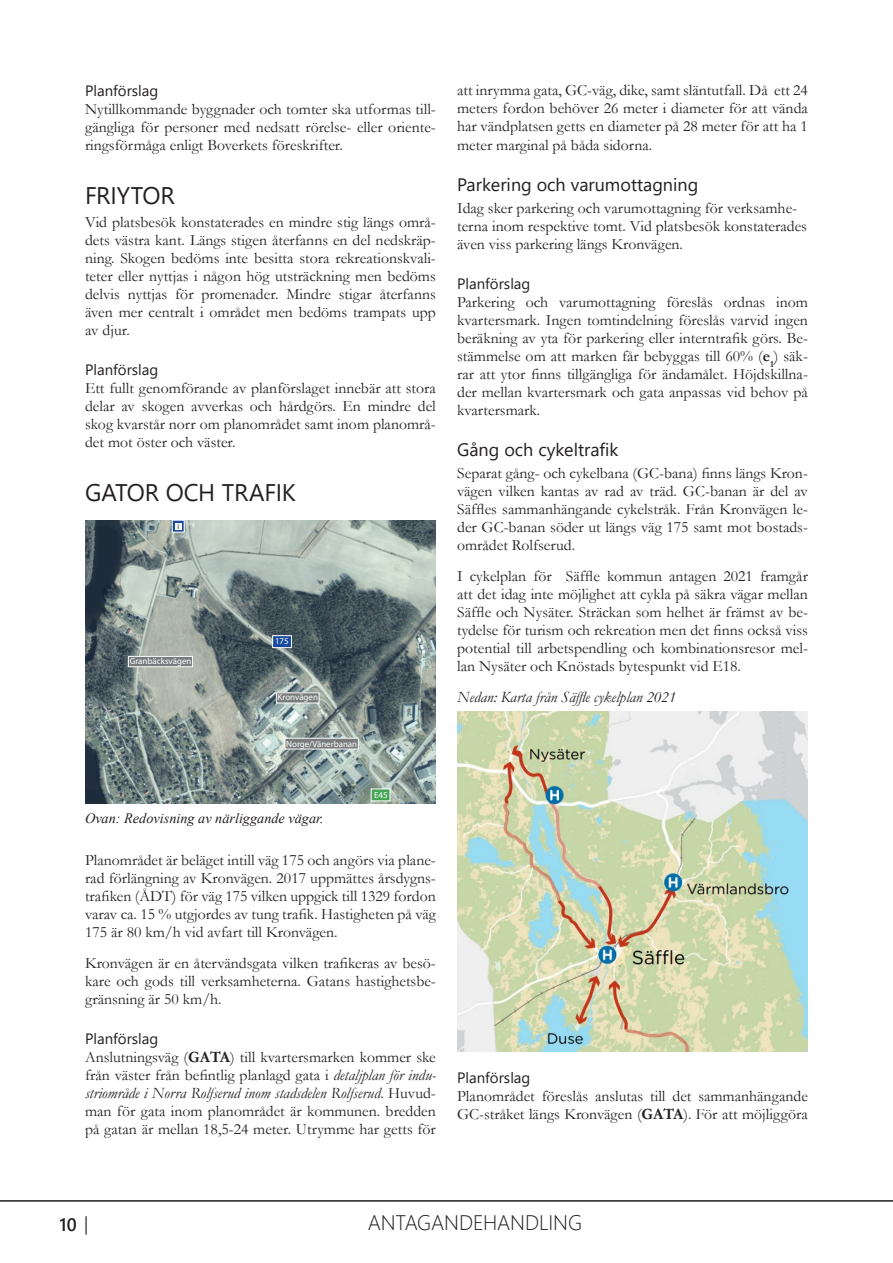
<style>
.page{position:relative;width:893px;height:1263px;background:#fff}
.page>*{position:absolute;margin:0;border:0;box-sizing:border-box;transform-origin:0 0}
.Rubrik_2{font:24px "Segoe UI";letter-spacing:-.005em;color:#231f20}
.t1{font:21px "Segoe UI Light 2";letter-spacing:-.005em;color:#231f20}
.Rubrik_3{font:18px "Segoe UI2";color:#231f20}
.t2{font:600 18px "Segoe UI";color:#231f20}
.Brödtext{font:15.75px/18px "Garamond";color:#231f20;text-align:justify}
.Brödtext-2{font:15.75px "Garamond Italic 2";color:#231f20}
.Rubrik_4_-_Planförsl{font:15px "Segoe UI";color:#231f20}
.Bildtext{font:italic 14.25px "Times New Roman";color:#231f20}
.t3{font:8.85px "Myriad Pro Regular 2";color:#fff}
.t4{font:7.65px "Myriad Pro Regular 2";color:#231f20}
.s1{font-weight:700}
.s2{font-style:italic}
.s3{font-family:"Calibri";font-weight:300;font-size:21px}
</style>
<div class="page">
<hr style="left:0;top:1200px;width:893px;height:1px;background:#1d1e1f">
<img style="left:85px;top:520px;width:351px;height:284px">
<div style="left:273px;top:636px;width:18px;height:12px;background:#1a4aa0"></div>
<div style="left:272px;top:635px;width:20px;height:13px;border:1px solid #fff"></div>
<div style="left:128px;top:656px;width:64px;height:11px;background:#797c7d"></div>
<div style="left:128px;top:656px;width:65px;height:11px;border:1px solid #fbfcfa"></div>
<div style="left:276px;top:693px;width:43px;height:10px;background:#797c7d"></div>
<div style="left:276px;top:692px;width:43px;height:11px;border:1px solid #fbfcfa"></div>
<div style="left:285px;top:738px;width:73px;height:11px;background:#797c7d"></div>
<div style="left:285px;top:738px;width:74px;height:11px;border:1px solid #fbfcfa"></div>
<svg style="left:174px;top:522px;width:9px;height:8px"></svg>
<div style="left:172px;top:520px;width:13px;height:12px;border:1px solid #fff"></div>
<svg style="left:175px;top:523px;width:6px;height:6px"></svg>
<div style="left:371px;top:789px;width:19px;height:12px;background:#46a455"></div>
<img style="left:457px;top:711px;width:351px;height:340px">
<p class="Rubrik_4_-_Planförsl" style="left:85px;top:76px;width:75px">Planförslag</p>
<p class="Brödtext" style="left:85px;top:100px;width:352px">Nytillkommande byggnader och tomter ska utformas till&shy;gängliga för personer med nedsatt rörelse- eller oriente&shy;ringsförmåga enligt Boverkets föreskrifter.</p>
<p class="Rubrik_2" style="left:85px;top:173px;width:91px">FRIYTOR</p>
<p class="Brödtext" style="left:85px;top:212px;width:352px">Vid platsbesök konstaterades en mindre stig längs områ&shy;dets västra kant. Längs stigen återfanns en del nedskräp&shy;ning. Skogen bedöms inte besitta stora rekreationskvali&shy;teter eller nyttjas i någon hög utsträckning men bedöms delvis nyttjas för promenader. Mindre stigar återfanns även mer centralt i området men bedöms trampats upp av djur.</p>
<p class="Rubrik_4_-_Planförsl" style="left:85px;top:355px;width:75px">Planförslag</p>
<p class="Brödtext" style="left:85px;top:378px;width:352px">Ett fullt genomförande av planförslaget innebär att stora delar av skogen avverkas och hårdgörs. En mindre del skog kvarstår norr om planområdet samt inom planområ&shy;det mot öster och väster.</p>
<p class="Rubrik_2" style="left:85px;top:470px;width:212px">GATOR OCH TRAFIK</p>
<p class="t4" style="left:177px;top:521px;width:3px">i</p>
<p class="t3" style="left:130px;top:656px;width:63px">Granbäcksvägen</p>
<p class="t3" style="left:275px;top:636px;width:15px">175</p>
<p class="t3" style="left:278px;top:692px;width:42px">Kronvägen</p>
<p class="t3" style="left:286px;top:738px;width:72px">Norge/Vänerbanan</p>
<p class="Bildtext" style="left:85px;top:808px;width:240px">Ovan: Redovisning av närliggande vägar.</p>
<p class="t3" style="left:374px;top:789px;width:15px">E45</p>
<p class="Brödtext" style="left:85px;top:851px;width:352px">Planområdet är beläget intill väg 175 och angörs via plane&shy;rad förlängning av Kronvägen. 2017 uppmättes årsdygns&shy;trafiken (ÅDT) för väg 175 vilken uppgick till 1329 fordon varav ca. 15 % utgjordes av tung trafik. Hastigheten på väg 175 är 80 km/h vid avfart till Kronvägen.</p>
<p class="Brödtext" style="left:85px;top:954px;width:352px">Kronvägen är en återvändsgata vilken trafikeras av besö&shy;kare och gods till verksamheterna. Gatans hastighetsbe&shy;gränsning är 50 km/h.</p>
<p class="Rubrik_4_-_Planförsl" style="left:85px;top:1025px;width:75px">Planförslag</p>
<p class="Brödtext" style="left:85px;top:1048px;width:352px">Anslutningsväg (<span class="s1">GATA</span>) till kvartersmarken kommer ske från väster från befintlig planlagd gata i <span class="s2">detaljplan för indu&shy;striområde i Norra Rolfserud inom stadsdelen Rolfserud</span>. Huvud&shy;man för gata inom planområdet är kommunen. bredden på gatan är mellan 18,5-24 meter. Utrymme har getts för</p>
<p class="Brödtext" style="left:457px;top:81px;width:352px">att inrymma gata, GC-väg, dike, samt släntutfall. Då ett 24 meters fordon behöver 26 meter i diameter för att vända har vändplatsen getts en diameter på 28 meter för att ha 1 meter marginal på båda sidorna.</p>
<p class="Rubrik_3" style="left:457px;top:168px;width:243px">Parkering och varumottagning</p>
<p class="Brödtext" style="left:457px;top:199px;width:351px;text-align:left">Idag sker parkering och varumottagning för verksamhe&shy;terna inom respektive tomt. Vid platsbesök konstaterades även viss parkering längs Kronvägen.</p>
<p class="Rubrik_4_-_Planförsl" style="left:457px;top:270px;width:75px">Planförslag</p>
<p class="Brödtext" style="left:457px;top:293px;width:352px">Parkering och varumottagning föreslås ordnas inom kvartersmark. Ingen tomtindelning föreslås varvid ingen beräkning av yta för parkering eller interntrafik görs. Be&shy;stämmelse om att marken får bebyggas till 60% (<span class="s1">e</span><sub>1</sub>) säk&shy;rar att ytor finns tillgängliga för ändamålet. Höjdskillna&shy;der mellan kvartersmark och gata anpassas vid behov på kvartersmark.</p>
<p class="Rubrik_3" style="left:457px;top:433px;width:163px">Gång och cykeltrafik</p>
<p class="Brödtext" style="left:457px;top:464px;width:352px">Separat gång- och cykelbana (GC-bana) finns längs Kron&shy;vägen vilken kantas av rad av träd. GC-banan är del av Säffles sammanhängande cykelstråk. Från Kronvägen le&shy;der GC-banan söder ut längs väg 175 samt mot bostads&shy;området Rolfserud.</p>
<p class="Brödtext" style="left:457px;top:567px;width:352px">I cykelplan för Säffle kommun antagen 2021 framgår att det idag inte möjlighet att cykla på säkra vägar mellan Säffle och Nysäter. Sträckan som helhet är främst av be&shy;tydelse för turism och rekreation men det finns också viss potential till arbetspendling och kombinationsresor mel&shy;lan Nysäter och Knöstads bytespunkt vid E18.</p>
<p class="Brödtext-2" style="left:457px;top:686px;width:220px">Nedan: Karta från Säffle cykelplan 2021</p>
<p class="Rubrik_4_-_Planförsl" style="left:457px;top:1064px;width:75px">Planförslag</p>
<p class="Brödtext" style="left:457px;top:1087px;width:352px">Planområdet föreslås anslutas till det sammanhängande<br>GC-stråket längs Kronvägen (<span class="s1">GATA</span>). För att möjliggöra</p>
<p class="t2" style="left:60px;top:1207px;width:33px">10 <span class="s3">|</span></p>
<h2 class="t1" style="left:368px;top:1203px;width:216px">ANTAGANDEHANDLING</h2>
</div>
